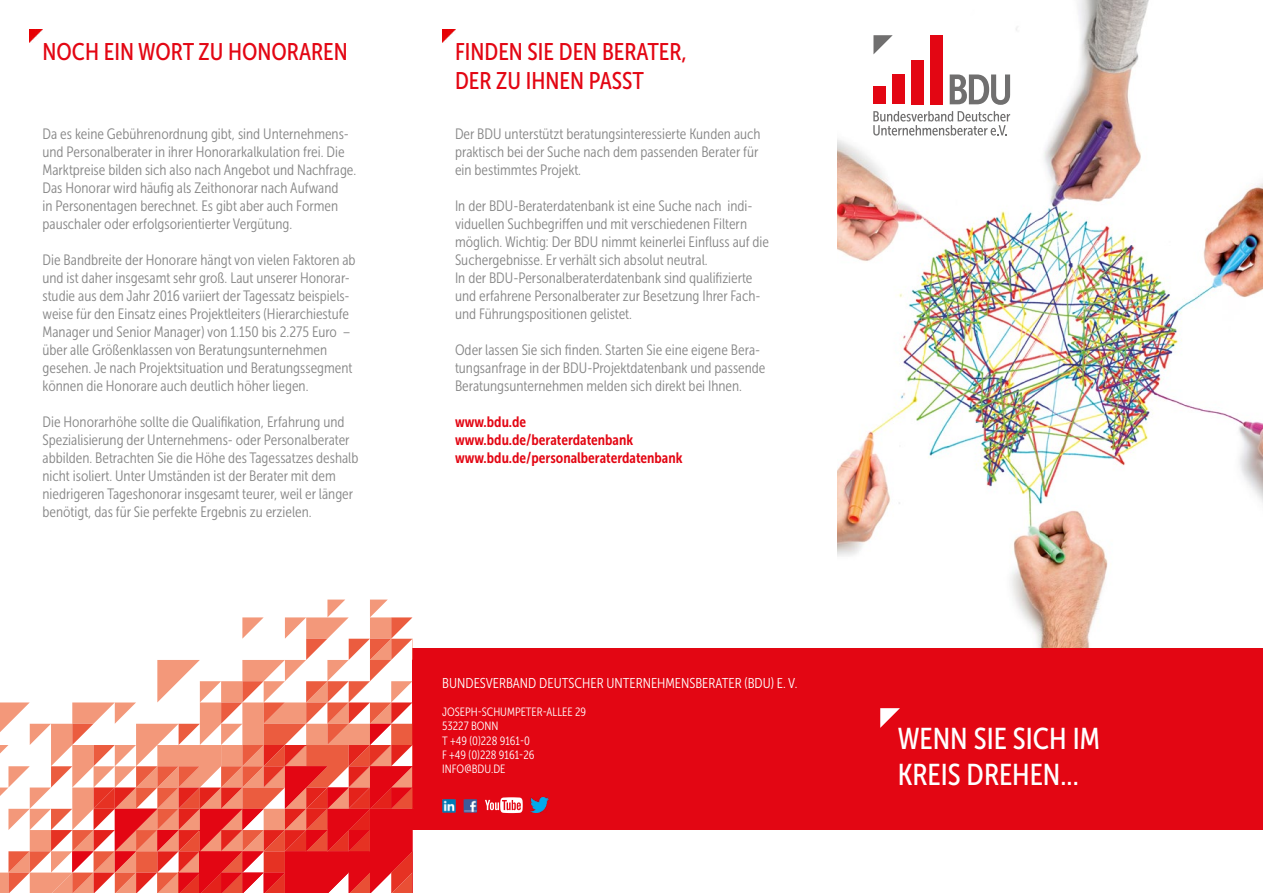
<style>
.page{position:relative;width:1263px;height:893px;background:#fff}
.page>*{position:absolute;margin:0;border:0;box-sizing:border-box;transform-origin:0 0}
.t1{font:30px "Museo Sans Cond 500";color:#fff}
.t2{font:24px "Museo Sans Cond 500";color:#e30613}
.t3{font:15px/18px "Museo Sans Cond 300";color:#878787}
.t4{font:15px "Museo Sans Cond 700";color:#e30613}
.t5{font:14.25px "Museo Sans Cond 300";color:#fff}
.t6{font:12px "Museo Sans Cond 300";color:#fff}
</style>
<div class="page">
<img style="left:838px;top:0;width:425px;height:648px">
<svg style="left:950px;top:74px;width:60px;height:31px"></svg>
<svg style="left:873px;top:111px;width:137px;height:25px"></svg>
<svg style="left:873px;top:35px;width:20px;height:19px"></svg>
<div style="left:873px;top:86px;width:13px;height:18px;background:#e30613"></div>
<div style="left:892px;top:75px;width:13px;height:29px;background:#e30613"></div>
<div style="left:911px;top:60px;width:13px;height:44px;background:#e30613"></div>
<div style="left:931px;top:35px;width:12px;height:69px;background:#e30613"></div>
<div style="left:412px;top:648px;width:851px;height:181px;background:#e30613"></div>
<svg style="left:880px;top:708px;width:20px;height:20px"></svg>
<svg style="left:30px;top:30px;width:13px;height:13px"></svg>
<svg style="left:442px;top:30px;width:13px;height:13px"></svg>
<svg style="left:0;top:600px;width:413px;height:293px"></svg>
<img style="left:464px;top:799px;width:13px;height:14px">
<img style="left:530px;top:797px;width:19px;height:15px">
<svg style="left:485px;top:797px;width:38px;height:16px"></svg>
<img style="left:442px;top:799px;width:14px;height:14px">
<p class="t2" style="left:43px;top:38px;width:307px">NOCH EIN WORT ZU HONORAREN</p>
<p class="t3" style="left:43px;top:125px;width:315px">Da es keine Gebührenordnung gibt, sind Unternehmens&shy;und Personalberater in ihrer Honorarkalkulation frei. Die Marktpreise bilden sich also nach Angebot und Nachfrage.<br>Das Honorar wird häufig als Zeithonorar nach Aufwand<br>in Personentagen berechnet. Es gibt aber auch Formen pauschaler oder erfolgsorientierter Vergütung.</p>
<p class="t3" style="left:43px;top:251px;width:315px">Die Bandbreite der Honorare hängt von vielen Faktoren ab und ist daher insgesamt sehr groß. Laut unserer Honorar&shy;studie aus dem Jahr 2016 variiert der Tagessatz beispiels&shy;weise für den Einsatz eines Projektleiters (Hierarchiestufe Manager und Senior Manager) von 1.150 bis 2.275 Euro – über alle Größenklassen von Beratungsunternehmen</p>
<p class="t3" style="left:43px;top:359px;width:311px">gesehen. Je nach Projektsituation und Beratungssegment</p>
<p class="t3" style="left:43px;top:377px;width:267px">können die Honorare auch deutlich höher liegen.</p>
<p class="t3" style="left:43px;top:413px;width:317px">Die Honorarhöhe sollte die Qualifikation, Erfahrung und Spezialisierung der Unternehmens- oder Personalberater abbilden. Betrachten Sie die Höhe des Tagessatzes deshalb nicht isoliert. Unter Umständen ist der Berater mit dem niedrigeren Tageshonorar insgesamt teurer, weil er länger benötigt, das für Sie perfekte Ergebnis zu erzielen.</p>
<p class="t2" style="left:455px;top:38px;width:233px">FINDEN SIE DEN BERATER,</p>
<p class="t2" style="left:455px;top:67px;width:191px">DER ZU IHNEN PASST</p>
<p class="t3" style="left:455px;top:125px;width:307px">Der BDU unterstützt beratungsinteressierte Kunden auch</p>
<p class="t3" style="left:455px;top:143px;width:305px">praktisch bei der Suche nach dem passenden Berater für ein bestimmtes Projekt.</p>
<p class="t3" style="left:455px;top:197px;width:315px">In der BDU-Beraterdatenbank ist eine Suche nach indi&shy;viduellen Suchbegriffen und mit verschiedenen Filtern möglich. Wichtig: Der BDU nimmt keinerlei Einfluss auf die Suchergebnisse. Er verhält sich absolut neutral.</p>
<p class="t3" style="left:455px;top:269px;width:307px">In der BDU-Personalberaterdatenbank sind qualifizierte und erfahrene Personalberater zur Besetzung Ihrer Fach&shy;und Führungspositionen gelistet.</p>
<p class="t3" style="left:455px;top:341px;width:312px">Oder lassen Sie sich finden. Starten Sie eine eigene Bera&shy;tungsanfrage in der BDU-Projektdatenbank und passende<br>Beratungsunternehmen melden sich direkt bei Ihnen.</p>
<p class="t4" style="left:455px;top:413px;width:73px">www.bdu.de</p>
<p class="t4" style="left:455px;top:431px;width:180px">www.bdu.de/beraterdatenbank</p>
<p class="t4" style="left:455px;top:449px;width:229px">www.bdu.de/personalberaterdatenbank</p>
<p class="t5" style="left:442px;top:676px;width:357px">BUNDESVERBAND DEUTSCHER UNTERNEHMENSBERATER (BDU) E. V.</p>
<p class="t6" style="left:442px;top:706px;width:145px">JOSEPH-SCHUMPETER-ALLEE 29</p>
<p class="t6" style="left:442px;top:720px;width:58px">53227 BONN</p>
<p class="t6" style="left:442px;top:734px;width:89px">T +49 (0)228 9161-0</p>
<p class="t6" style="left:442px;top:748px;width:94px">F +49 (0)228 9161-26</p>
<p class="t6" style="left:442px;top:762px;width:65px">INFO@BDU.DE</p>
<p class="t1" style="left:898px;top:722px;width:204px">WENN SIE SICH IM</p>
<p class="t1" style="left:898px;top:758px;width:183px">KREIS DREHEN...</p>
</div>
